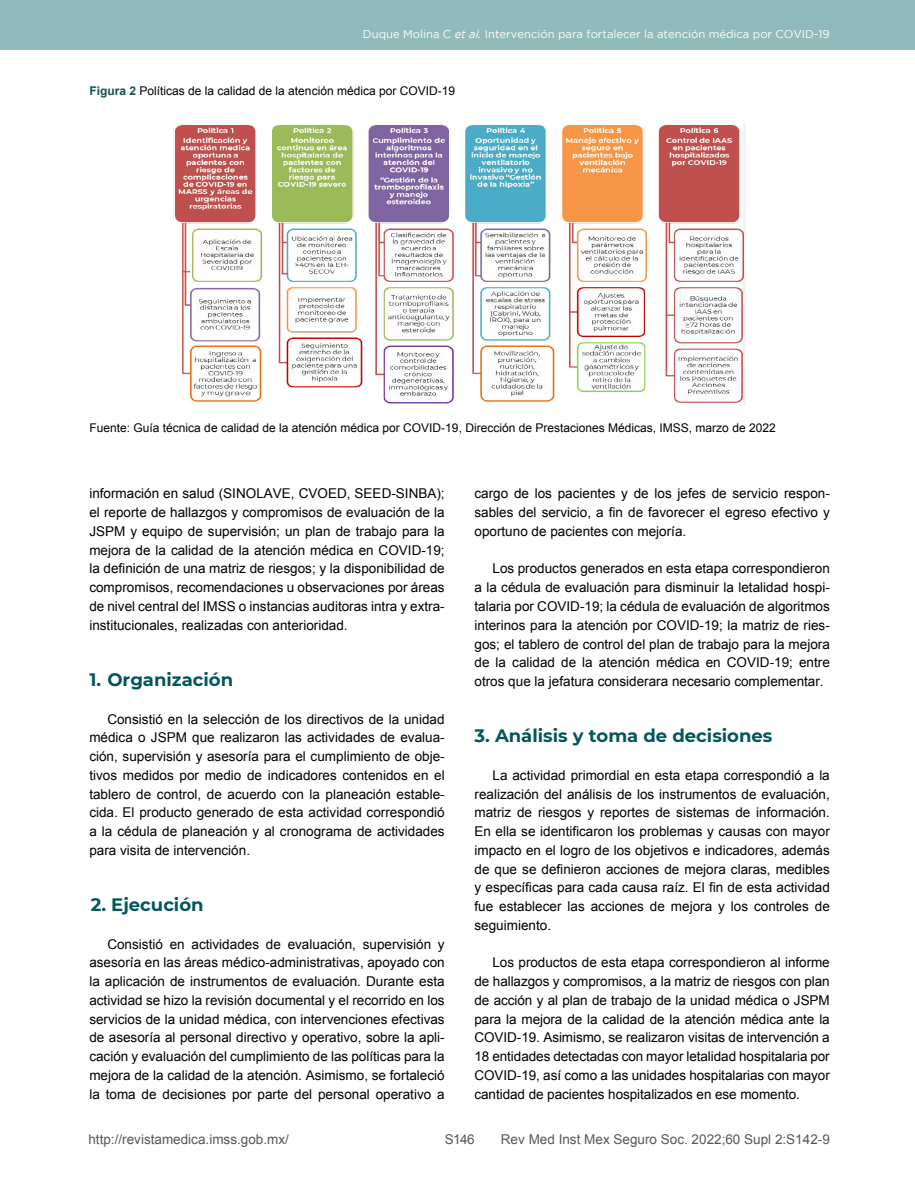
<style>
.page{position:relative;width:915px;height:1191px;background:#fff}
.page>*{position:absolute;margin:0;border:0;box-sizing:border-box;transform-origin:0 0}
.t1{font:700 18px "Montserrat";color:#01575a}
.t2{font:13.5px/18.8px "Arial";color:#000;text-align:justify}
.t3{font:13.5px "Arial";color:#575756}
.t4{font:12px "Arial";color:#000}
.t5{font:11.25px "Gotham";color:#fff}
.s1{font-style:italic}
.s2{font-weight:700;color:#1b4e4e}
</style>
<div class="page">
<div style="left:0;top:0;width:914px;height:50px;background:#91baba"></div>
<img style="left:173px;top:123px;width:571px;height:282px">
<p class="t5" style="left:363px;top:28px;width:468px">Duque Molina C <span class="s1">et al.</span> Intervención para fortalecer la atención médica por COVID-19</p>
<p class="t4" style="left:89px;top:82px;width:367px"><span class="s2">Figura 2</span> Políticas de la calidad de la atención médica por COVID-19</p>
<p class="t4" style="left:89px;top:420px;width:687px">Fuente: Guía técnica de calidad de la atención médica por COVID-19, Dirección de Prestaciones Médicas, IMSS, marzo de 2022</p>
<p class="t2" style="left:89px;top:484px;width:357px">información en salud (SINOLAVE, CVOED, SEED-SINBA); el reporte de hallazgos y compromisos de evaluación de la JSPM y equipo de supervisión; un plan de trabajo para la mejora de la calidad de la atención médica en COVID-19; la definición de una matriz de riesgos; y la disponibilidad de compromisos, recomendaciones u observaciones por áreas de nivel central del IMSS o instancias auditoras intra y extra&shy;institucionales, realizadas con anterioridad.</p>
<h1 class="t1" style="left:89px;top:666px;width:145px">1. Organización</h1>
<p class="t2" style="left:89px;top:709px;width:357px;text-indent:18px">Consistió en la selección de los directivos de la unidad médica o JSPM que realizaron las actividades de evalua&shy;ción, supervisión y asesoría para el cumplimiento de obje&shy;tivos medidos por medio de indicadores contenidos en el tablero de control, de acuerdo con la planeación estable&shy;cida. El producto generado de esta actividad correspondió a la cédula de planeación y al cronograma de actividades para visita de intervención.</p>
<h1 class="t1" style="left:91px;top:891px;width:114px">2. Ejecución</h1>
<p class="t2" style="left:89px;top:934px;width:357px;text-indent:18px">Consistió en actividades de evaluación, supervisión y asesoría en las áreas médico-administrativas, apoyado con la aplicación de instrumentos de evaluación. Durante esta actividad se hizo la revisión documental y el recorrido en los servicios de la unidad médica, con intervenciones efectivas de asesoría al personal directivo y operativo, sobre la apli&shy;cación y evaluación del cumplimiento de las políticas para la mejora de la calidad de la atención. Asimismo, se fortaleció la toma de decisiones por parte del personal operativo a</p>
<p class="t2" style="left:474px;top:484px;width:357px">cargo de los pacientes y de los jefes de servicio respon&shy;sables del servicio, a fin de favorecer el egreso efectivo y oportuno de pacientes con mejoría.</p>
<p class="t2" style="left:474px;top:559px;width:357px;text-indent:18px">Los productos generados en esta etapa correspondieron a la cédula de evaluación para disminuir la letalidad hospi&shy;talaria por COVID-19; la cédula de evaluación de algoritmos interinos para la atención por COVID-19; la matriz de ries&shy;gos; el tablero de control del plan de trabajo para la mejora de la calidad de la atención médica en COVID-19; entre otros que la jefatura considerara necesario complementar.</p>
<h1 class="t1" style="left:474px;top:723px;width:299px">3. Análisis y toma de decisiones</h1>
<p class="t2" style="left:474px;top:766px;width:357px;text-indent:18px">La actividad primordial en esta etapa correspondió a la realización del análisis de los instrumentos de evaluación, matriz de riesgos y reportes de sistemas de información.<br>En ella se identificaron los problemas y causas con mayor impacto en el logro de los objetivos e indicadores, además de que se definieron acciones de mejora claras, medibles y específicas para cada causa raíz. El fin de esta actividad fue establecer las acciones de mejora y los controles de seguimiento.</p>
<p class="t2" style="left:474px;top:953px;width:356px;text-indent:18px">Los productos de esta etapa correspondieron al informe de hallazgos y compromisos, a la matriz de riesgos con plan de acción y al plan de trabajo de la unidad médica o JSPM para la mejora de la calidad de la atención médica ante la COVID-19. Asimismo, se realizaron visitas de intervención a 18 entidades detectadas con mayor letalidad hospitalaria por COVID-19, así como a las unidades hospitalarias con mayor cantidad de pacientes hospitalizados en ese momento.</p>
<p class="t3" style="left:88px;top:1130px;width:202px">http://revistamedica.imss.gob.mx/</p>
<p class="t3" style="left:500px;top:1130px;width:330px">Rev Med Inst Mex Seguro Soc. 2022;60 Supl 2:S142-9</p>
<p class="t3" style="left:444px;top:1130px;width:31px">S146</p>
</div>
